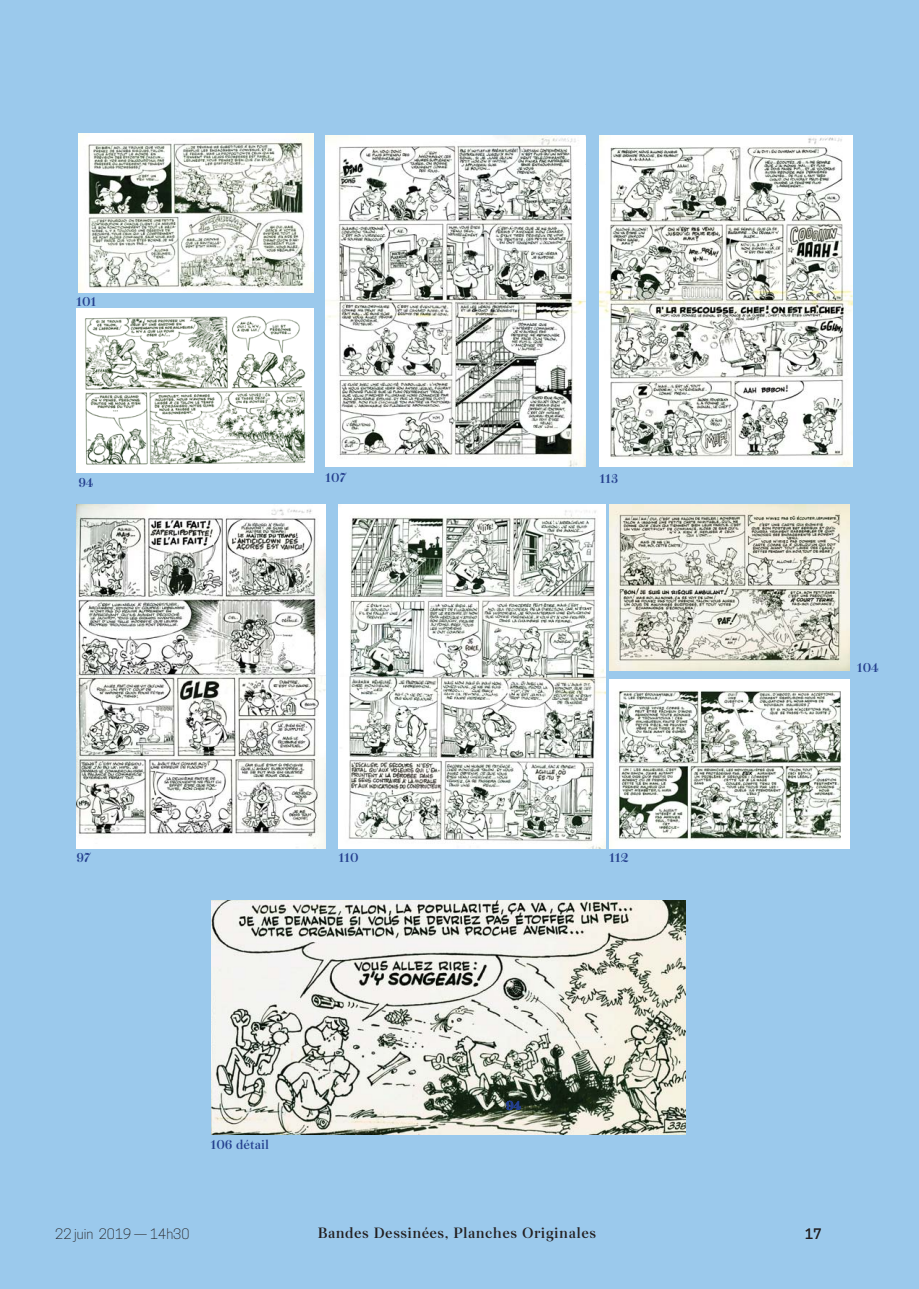
<style>
.page{position:relative;width:919px;height:1289px;background:#fff}
.page>*{position:absolute;margin:0;border:0;box-sizing:border-box;transform-origin:0 0}
.t1{font:13.8px "Peckham";letter-spacing:.03em;color:#231f20}
.t2{font:300 13.5px "Cooper Hewitt";color:#231f20}
.t3{font:500 13.5px "Cooper Hewitt";color:#231f20}
.t4{font:12px "Peckham";color:#25408e}
</style>
<div class="page">
<div style="left:0;top:0;width:918px;height:1288px;background:#9bc9ec"></div>
<div style="left:805px;top:1227px;width:15px;height:11px;background:#9bc9ec"></div>
<img style="left:78px;top:134px;width:235px;height:159px">
<img style="left:325px;top:136px;width:260px;height:330px">
<img style="left:599px;top:136px;width:253px;height:330px">
<img style="left:77px;top:309px;width:236px;height:164px">
<img style="left:609px;top:504px;width:240px;height:166px">
<img style="left:609px;top:679px;width:240px;height:169px">
<img style="left:77px;top:504px;width:248px;height:344px">
<img style="left:339px;top:504px;width:266px;height:344px">
<img style="left:212px;top:900px;width:473px;height:234px">
<p class="t4" style="left:77px;top:296px;width:21px">101</p>
<p class="t4" style="left:78px;top:477px;width:17px">94</p>
<p class="t4" style="left:325px;top:472px;width:22px">107</p>
<p class="t4" style="left:599px;top:473px;width:20px">113</p>
<p class="t4" style="left:77px;top:852px;width:15px">97</p>
<p class="t4" style="left:609px;top:852px;width:21px">112</p>
<p class="t4" style="left:339px;top:852px;width:21px">110</p>
<p class="t4" style="left:211px;top:1139px;width:60px">106 détail</p>
<p class="t4" style="left:506px;top:1099px;width:17px">94</p>
<p class="t2" style="left:55px;top:1227px;width:136px">22 juin 2019 — 14h30</p>
<p class="t1" style="left:317px;top:1227px;width:280px">Bandes Dessinées, Planches Originales</p>
<p class="t4" style="left:857px;top:662px;width:23px">104</p>
<p class="t3" style="left:805px;top:1227px;width:18px">17</p>
</div>
